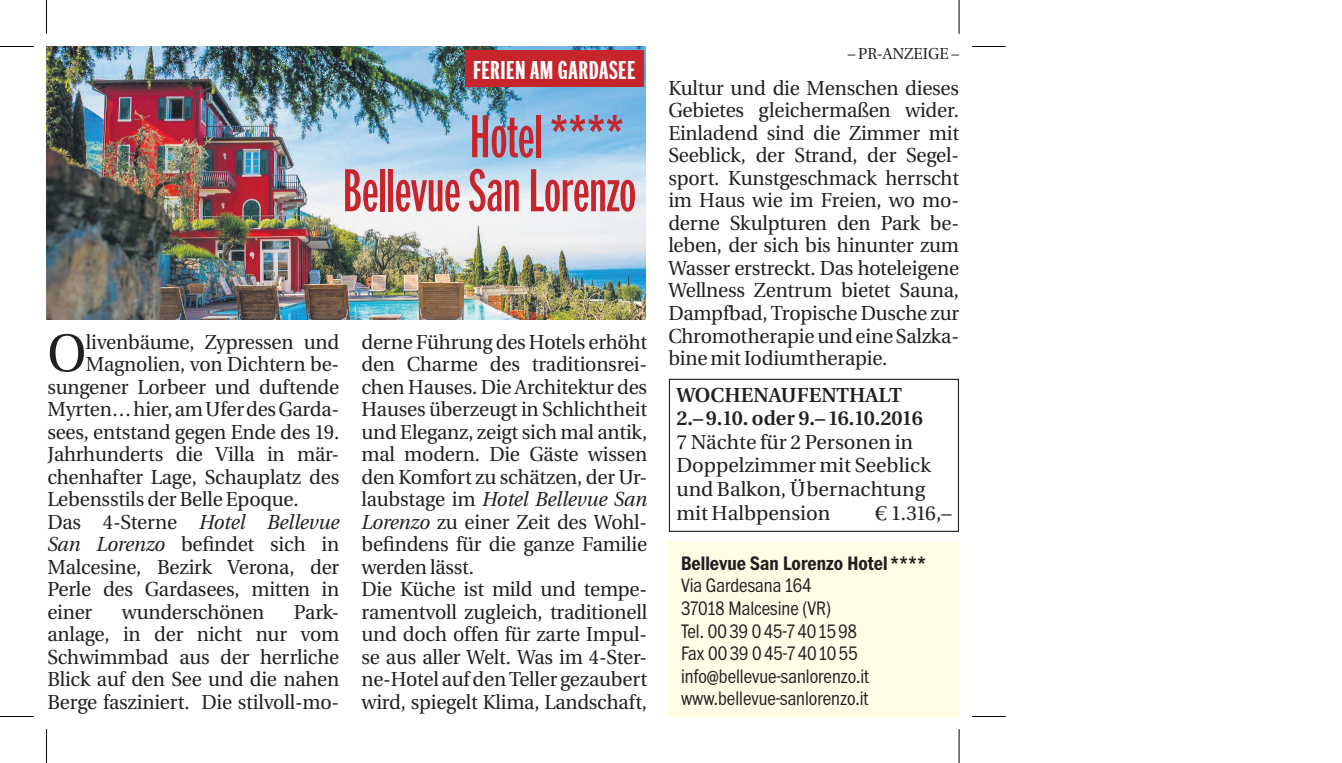
<style>
.page{position:relative;width:1342px;height:763px;background:#fff}
.page>*{position:absolute;margin:0;border:0;box-sizing:border-box;transform-origin:0 0}
.t1{font:500 63px/54px "Franklin Comp ITC Std";color:#c8242b;text-align:right;scale:.9 1}
.t2{font:52.88px "Utopia";color:#231f20}
.t3{font:700 27px "Franklin Comp ITC Std";letter-spacing:.02em;color:#fff}
.t4{font:20.25px/22.5px "Utopia";letter-spacing:-.01em;color:#231f20;text-align:justify}
.t5{font:300 20.25px/22.5px "Franklin Narrow ITC Std";color:#231f20;scale:.95 1}
.t6{font:700 20.25px/23.6px "Utopia";color:#231f20}
.t7{font:700 20.25px "Franklin Narrow ITC Std";color:#231f20;scale:.95 1}
.t8{font:italic 20.25px "Utopia";letter-spacing:-.01em;color:#231f20}
.t9{font:15.75px "Utopia";color:#231f20}
.s1{font-style:normal}
.s2{font-style:italic}
</style>
<div class="page">
<div style="left:668px;top:541px;width:291px;height:175px;background:#fffde5"></div>
<img style="left:47px;top:47px;width:598px;height:272px">
<div style="left:465px;top:50px;width:179px;height:36px;background:#c8242b"></div>
<div style="left:669px;top:379px;width:289px;height:153px;border:1px solid #231f20"></div>
<hr style="left:0;top:46px;width:34px;height:1px;background:#000">
<hr style="left:971px;top:46px;width:34px;height:1px;background:#000">
<hr style="left:0;top:716px;width:34px;height:1px;background:#000">
<hr style="left:971px;top:716px;width:34px;height:1px;background:#000">
<hr style="left:46px;top:0;width:1px;height:34px;background:#000">
<hr style="left:46px;top:729px;width:1px;height:34px;background:#000">
<hr style="left:958px;top:0;width:1px;height:34px;background:#000">
<hr style="left:958px;top:729px;width:1px;height:34px;background:#000">
<h3 class="t3" style="left:473px;top:53px;width:164px">FERIEN AM GARDASEE</h3>
<h1 class="t1" style="left:342px;top:108px;width:328px">Hotel****<br>Bellevue San Lorenzo</h1>
<h2 class="t2" style="left:47px;top:324px;width:41px">O</h2>
<p class="t4" style="left:86px;top:331px;width:255px">livenbäume, Zypressen und</p>
<p class="t4" style="left:86px;top:353px;width:255px">Magnolien, von Dichtern be-</p>
<p class="t4" style="left:47px;top:376px;width:293px">sungener Lorbeer und duftende</p>
<p class="t4" style="left:47px;top:398px;width:293px">Myrten… hier, am Ufer des Garda-</p>
<p class="t4" style="left:47px;top:421px;width:293px">sees, entstand gegen Ende des 19.</p>
<p class="t4" style="left:47px;top:443px;width:293px">Jahrhunderts die Villa in mär-</p>
<p class="t4" style="left:47px;top:466px;width:293px">chenhafter Lage, Schauplatz des</p>
<p class="t4" style="left:47px;top:488px;width:253px">Lebensstils der Belle Epoque.</p>
<p class="t8" style="left:47px;top:511px;width:293px"><span class="s1">Das 4-Sterne</span> Hotel Bellevue</p>
<p class="t4" style="left:47px;top:533px;width:293px"><span class="s2">San Lorenzo</span> befindet sich in</p>
<p class="t4" style="left:47px;top:556px;width:293px">Malcesine, Bezirk Verona, der</p>
<p class="t4" style="left:47px;top:578px;width:293px">Perle des Gardasees, mitten in</p>
<p class="t4" style="left:47px;top:601px;width:46px">einer</p>
<p class="t4" style="left:122px;top:601px;width:144px">wunderschönen</p>
<p class="t4" style="left:47px;top:601px;width:293px;text-indent:246px">Park&shy;anlage, in der nicht nur vom Schwimmbad aus der herrliche Blick auf den See und die nahen Berge fasziniert. Die stilvoll-mo-</p>
<p class="t4" style="left:361px;top:331px;width:287px;text-align:left">derne Führung des Hotels erhöht den Charme des traditionsrei&shy;chen Hauses. Die Architektur des<br>Hauses überzeugt in Schlichtheit und Eleganz, zeigt sich mal antik, mal modern. Die Gäste wissen den Komfort zu schätzen, der Ur&shy;laubstage im <span class="s2">Hotel Bellevue San<br>Lorenzo</span> zu einer Zeit des Wohl&shy;befindens für die ganze Familie werden lässt.<br>Die Küche ist mild und tempe&shy;ramentvoll zugleich, traditionell und doch offen für zarte Impul&shy;se aus aller Welt. Was im 4-Ster&shy;ne-Hotel auf den Teller gezaubert wird, spiegelt Klima, Landschaft,</p>
<p class="t9" style="left:847px;top:45px;width:113px">– PR-ANZEIGE –</p>
<p class="t4" style="left:668px;top:77px;width:292px">Kultur und die Menschen dieses Gebietes gleichermaßen wider.<br>Einladend sind die Zimmer mit Seeblick, der Strand, der Segel&shy;sport. Kunstgeschmack herrscht im Haus wie im Freien, wo mo&shy;derne Skulpturen den Park be&shy;leben, der sich bis hinunter zum Wasser erstreckt. Das hoteleigene Wellness Zentrum bietet Sauna, Dampfbad, Tropische Dusche zur Chromotherapie und eine Salzka&shy;bine mit Iodiumtherapie.</p>
<p class="t6" style="left:676px;top:383px;width:248px">WOCHENAUFENTHALT<br>2.–9.10. oder 9.–16.10.2016</p>
<p class="t4" style="left:676px;top:430px;width:256px;line-height:23.6px;text-align:left">7 Nächte für 2 Personen in<br>Doppelzimmer mit Seeblick und Balkon, Übernachtung mit Halbpension</p>
<p class="t4" style="left:874px;top:502px;width:78px">€ 1.316,–</p>
<p class="t7" style="left:681px;top:550px;width:259px">Bellevue San Lorenzo Hotel ****</p>
<p class="t5" style="left:681px;top:574px;width:200px">Via Gardesana 164<br>37018 Malcesine (VR)<br>Tel. 00 39 0 45-7 40 15 98<br>Fax 00 39 0 45-7 40 10 55 info@bellevue-sanlorenzo.it www.bellevue-sanlorenzo.it</p>
</div>
